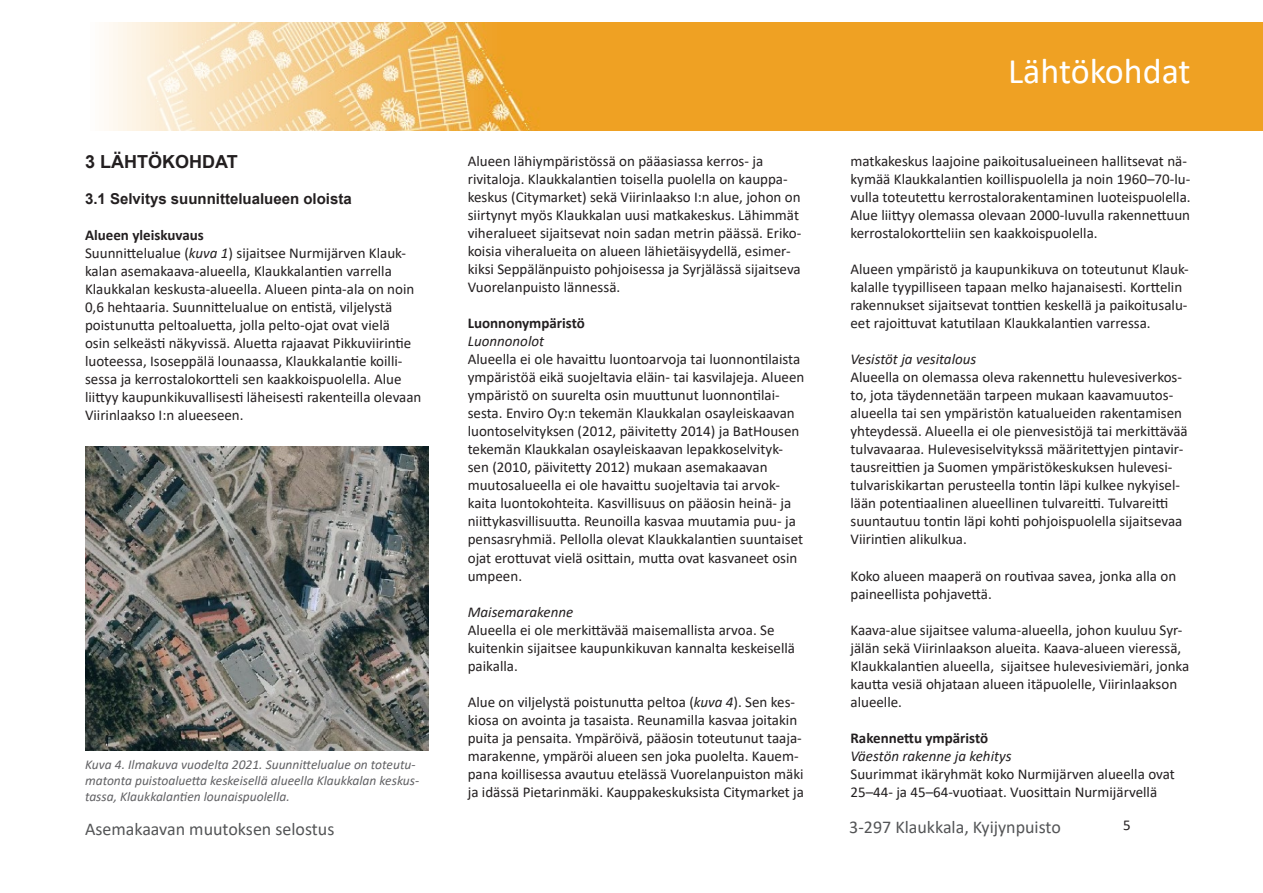
<style>
.page{position:relative;width:1263px;height:893px;background:#fff}
.page>*{position:absolute;margin:0;border:0;box-sizing:border-box;transform-origin:0 0}
.t1{font:36px "Calibri";color:#fff}
.t2{font:18px "Calibri";color:#545557}
.Otsikko_1{font:700 18px "Arial";color:#231f20}
.leipäteksti{font:15px/18px "Calibri";color:#231f20}
.leipäteksti-2{font:700 15px "Calibri";color:#231f20}
.leipäteksti-3{font:italic 15px "Calibri";color:#231f20}
.Otsikko_2{font:700 15px "Arial";color:#231f20}
.Otsikko_4{font:italic 15px "Calibri";color:#231f20}
.t3{font:italic 13.5px/16.2px "Calibri";color:#616164}
.s1{font-style:italic}
</style>
<div class="page">
<img style="left:109px;top:22px;width:1154px;height:108px">
<img style="left:85px;top:446px;width:343px;height:304px">
<p class="Otsikko_1" style="left:85px;top:149px;width:154px">3 LÄHTÖKOHDAT</p>
<p class="Otsikko_2" style="left:85px;top:188px;width:268px">3.1 Selvitys suunnittelualueen oloista</p>
<p class="leipäteksti-2" style="left:85px;top:225px;width:120px">Alueen yleiskuvaus</p>
<p class="leipäteksti" style="left:85px;top:244px;width:338px">Suunnittelualue (<span class="s1">kuva 1</span>) sijaitsee Nurmijärven Klauk&shy;kalan asemakaava-alueella, Klaukkalantien varrella Klaukkalan keskusta-alueella. Alueen pinta-ala on noin 0,6 hehtaaria. Suunnittelualue on entistä, viljelystä poistunutta peltoaluetta, jolla pelto-ojat ovat vielä<br>osin selkeästi näkyvissä. Aluetta rajaavat Pikkuviirintie luoteessa, Isoseppälä lounaassa, Klaukkalantie koilli&shy;sessa ja kerrostalokortteli sen kaakkoispuolella. Alue liittyy kaupunkikuvallisesti läheisesti rakenteilla olevaan Viirinlaakso I:n alueeseen.</p>
<p class="t3" style="left:85px;top:756px;width:336px">Kuva 4. Ilmakuva vuodelta 2021. Suunnittelualue on toteutu&shy;matonta puistoaluetta keskeisellä alueella Klaukkalan keskus&shy;tassa, Klaukkalantien lounaispuolella.</p>
<p class="t2" style="left:85px;top:816px;width:251px">Asemakaavan muutoksen selostus</p>
<p class="leipäteksti" style="left:468px;top:152px;width:335px">Alueen lähiympäristössä on pääasiassa kerros- ja rivitaloja. Klaukkalantien toisella puolella on kauppa&shy;keskus (Citymarket) sekä Viirinlaakso I:n alue, johon on siirtynyt myös Klaukkalan uusi matkakeskus. Lähimmät viheralueet sijaitsevat noin sadan metrin päässä. Eriko&shy;koisia viheralueita on alueen lähietäisyydellä, esimer&shy;kiksi Seppälänpuisto pohjoisessa ja Syrjälässä sijaitseva Vuorelanpuisto lännessä.</p>
<p class="leipäteksti-2" style="left:468px;top:313px;width:119px">Luonnonympäristö</p>
<p class="Otsikko_4" style="left:468px;top:331px;width:78px">Luonnonolot</p>
<p class="leipäteksti" style="left:468px;top:350px;width:338px">Alueella ei ole havaittu luontoarvoja tai luonnontilaista ympäristöä eikä suojeltavia eläin- tai kasvilajeja. Alueen ympäristö on suurelta osin muuttunut luonnontilai&shy;sesta. Enviro Oy:n tekemän Klaukkalan osayleiskaavan luontoselvityksen (2012, päivitetty 2014) ja BatHousen tekemän Klaukkalan osayleiskaavan lepakkoselvityk&shy;sen (2010, päivitetty 2012) mukaan asemakaavan muutosalueella ei ole havaittu suojeltavia tai arvok&shy;kaita luontokohteita. Kasvillisuus on pääosin heinä- ja niittykasvillisuutta. Reunoilla kasvaa muutamia puu- ja pensasryhmiä. Pellolla olevat Klaukkalantien suuntaiset ojat erottuvat vielä osittain, mutta ovat kasvaneet osin umpeen.</p>
<p class="Otsikko_4" style="left:468px;top:601px;width:107px">Maisemarakenne</p>
<p class="leipäteksti" style="left:468px;top:620px;width:329px">Alueella ei ole merkittävää maisemallista arvoa. Se kuitenkin sijaitsee kaupunkikuvan kannalta keskeisellä paikalla.</p>
<p class="leipäteksti" style="left:468px;top:692px;width:338px">Alue on viljelystä poistunutta peltoa (<span class="s1">kuva 4</span>). Sen kes&shy;kiosa on avointa ja tasaista. Reunamilla kasvaa joitakin puita ja pensaita. Ympäröivä, pääosin toteutunut taaja&shy;marakenne, ympäröi alueen sen joka puolelta. Kauem&shy;pana koillisessa avautuu etelässä Vuorelanpuiston mäki ja idässä Pietarinmäki. Kauppakeskuksista Citymarket ja</p>
<p class="t1" style="left:1008px;top:46px;width:184px">Lähtökohdat</p>
<p class="leipäteksti" style="left:850px;top:152px;width:342px">matkakeskus laajoine paikoitusalueineen hallitsevat nä&shy;kymää Klaukkalantien koillispuolella ja noin 1960–70-lu&shy;vulla toteutettu kerrostalorakentaminen luoteispuolella.<br>Alue liittyy olemassa olevaan 2000-luvulla rakennettuun kerrostalokortteliin sen kaakkoispuolella.</p>
<p class="leipäteksti" style="left:850px;top:260px;width:340px">Alueen ympäristö ja kaupunkikuva on toteutunut Klauk&shy;kalalle tyypilliseen tapaan melko hajanaisesti. Korttelin rakennukset sijaitsevat tonttien keskellä ja paikoitusalu&shy;eet rajoittuvat katutilaan Klaukkalantien varressa.</p>
<p class="leipäteksti-3" style="left:850px;top:349px;width:127px">Vesistöt ja vesitalous</p>
<p class="leipäteksti" style="left:850px;top:368px;width:339px">Alueella on olemassa oleva rakennettu hulevesiverkos&shy;to, jota täydennetään tarpeen mukaan kaavamuutos&shy;alueella tai sen ympäristön katualueiden rakentamisen yhteydessä. Alueella ei ole pienvesistöjä tai merkittävää tulvavaaraa. Hulevesiselvitykssä määritettyjen pintavir&shy;tausreittien ja Suomen ympäristökeskuksen hulevesi&shy;tulvariskikartan perusteella tontin läpi kulkee nykyisel&shy;lään potentiaalinen alueellinen tulvareitti. Tulvareitti suuntautuu tontin läpi kohti pohjoispuolella sijaitsevaa Viirintien alikulkua.</p>
<p class="leipäteksti" style="left:850px;top:566px;width:327px">Koko alueen maaperä on routivaa savea, jonka alla on paineellista pohjavettä.</p>
<p class="leipäteksti" style="left:850px;top:620px;width:340px">Kaava-alue sijaitsee valuma-alueella, johon kuuluu Syr&shy;jälän sekä Viirinlaakson alueita. Kaava-alueen vieressä, Klaukkalantien alueella, sijaitsee hulevesiviemäri, jonka kautta vesiä ohjataan alueen itäpuolelle, Viirinlaakson alueelle.</p>
<p class="leipäteksti-2" style="left:850px;top:727px;width:139px">Rakennettu ympäristö</p>
<p class="leipäteksti-3" style="left:850px;top:745px;width:163px">Väestön rakenne ja kehitys</p>
<p class="leipäteksti" style="left:850px;top:764px;width:326px">Suurimmat ikäryhmät koko Nurmijärven alueella ovat<br>25–44- ja 45–64-vuotiaat. Vuosittain Nurmijärvellä</p>
<p class="t2" style="left:849px;top:814px;width:213px">3-297 Klaukkala, Kyijynpuisto</p>
<p class="leipäteksti" style="left:1123px;top:816px;width:9px">5</p>
</div>
